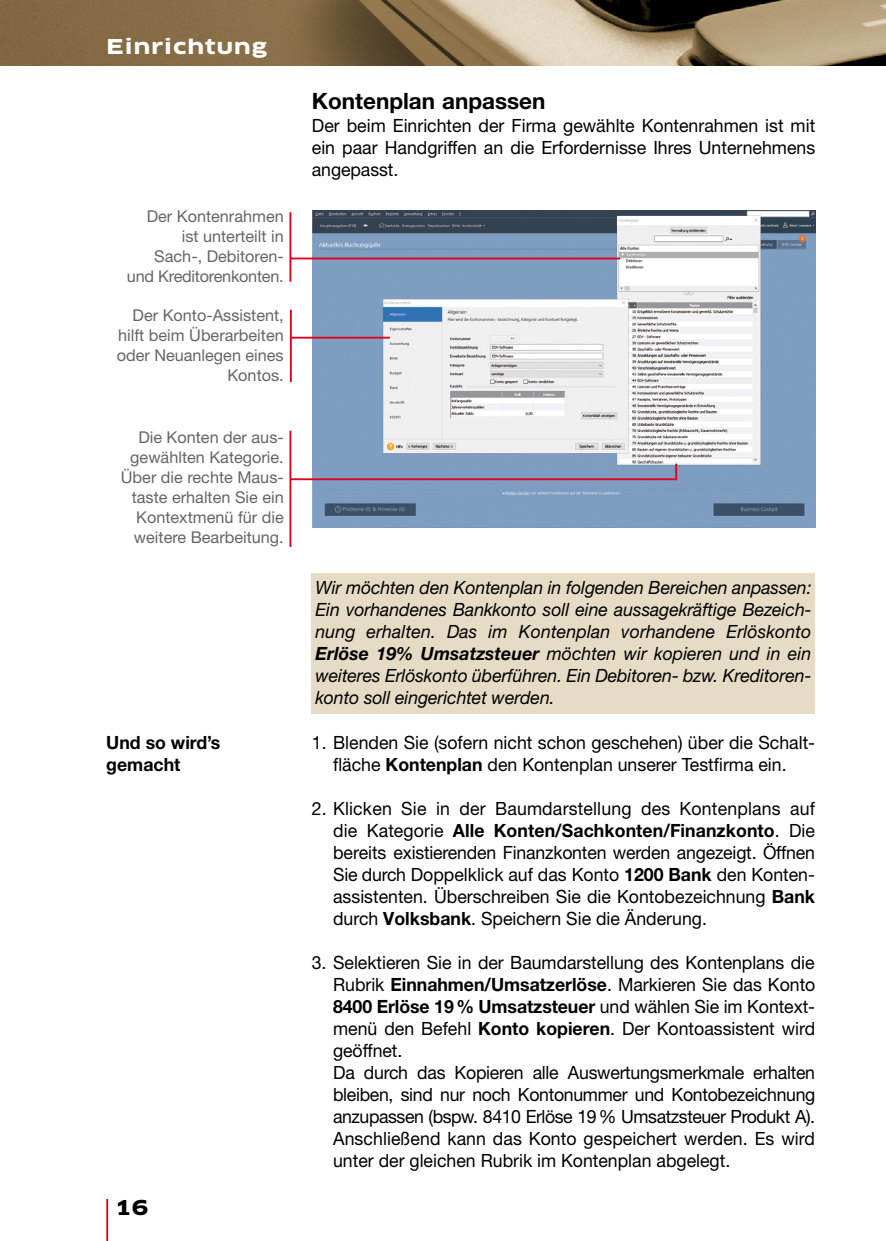
<style>
.page{position:relative;width:886px;height:1241px;background:#fff}
.page>*{position:absolute;margin:0;border:0;box-sizing:border-box;transform-origin:0 0}
.t1{font:700 22.5px "Helvetica Neue LT Std";color:#000}
.t2{font:700 20px "Clan Pro Extd";letter-spacing:.025em;color:#fff}
.t3{font:700 20px "Clan Pro Extd";color:#000}
.t4{font:18.25px/22px "Helvetica Neue LT Std";color:#000;text-align:justify}
.t5{font:italic 18.25px/22px "Helvetica Neue LT Std";letter-spacing:-.005em;color:#000;text-align:justify}
.t6{font:700 18.25px/22px "Helvetica Neue LT Std";color:#000}
.t7{font:16.25px/20px "Helvetica Neue LT Std";color:#646567;text-align:right}
.s1{font-weight:700}
</style>
<div class="page">
<hr style="left:106px;top:1198px;width:2px;height:42px;background:#e2001a">
<img style="left:0;top:0;width:886px;height:65px">
<div style="left:312px;top:573px;width:503px;height:140px;background:#e6dcc6"></div>
<img style="left:312px;top:210px;width:503px;height:318px">
<hr style="left:291px;top:478px;width:386px;height:2px;background:#e2001a">
<hr style="left:289px;top:212px;width:2px;height:70px;background:#e2001a">
<svg style="left:675px;top:463px;width:2px;height:16px"></svg>
<hr style="left:291px;top:257px;width:329px;height:2px;background:#e2001a">
<hr style="left:289px;top:431px;width:2px;height:116px;background:#e2001a">
<hr style="left:291px;top:337px;width:99px;height:1px;background:#e2001a">
<hr style="left:290px;top:309px;width:2px;height:73px;background:#e2001a">
<p class="t2" style="left:106px;top:34px;width:162px">Einrichtung</p>
<p class="t7" style="left:127px;top:205px;width:158px">Der Kontenrahmen ist unterteilt in<br>Sach-, Debitoren&shy;und Kreditorenkonten.</p>
<p class="t7" style="left:117px;top:305px;width:169px">Der Konto-Assistent, hilft beim Überarbeiten oder Neuanlegen eines<br>Kontos.</p>
<p class="t7" style="left:121px;top:426px;width:164px">Die Konten der aus&shy;gewählten Kategorie.<br>Über die rechte Maus&shy;taste erhalten Sie ein<br>Kontextmenü für die weitere Bearbeitung.</p>
<p class="t6" style="left:106px;top:730px;width:116px">Und so wird’s gemacht</p>
<p class="t3" style="left:114px;top:1194px;width:36px">16</p>
<p class="t1" style="left:312px;top:87px;width:235px">Kontenplan anpassen</p>
<p class="t4" style="left:312px;top:114px;width:505px">Der beim Einrichten der Firma gewählte Kontenrahmen ist mit ein paar Handgriffen an die Erfordernisse Ihres Unternehmens angepasst.</p>
<p class="t5" style="left:315px;top:576px;width:498px">Wir möchten den Kontenplan in folgenden Bereichen anpassen:<br>Ein vorhandenes Bankkonto soll eine aussagekräftige Bezeich&shy;nung erhalten. Das im Kontenplan vorhandene Erlöskonto <span class="s1">Erlöse 19% Umsatzsteuer</span> möchten wir kopieren und in ein weiteres Erlöskonto überführen. Ein Debitoren- bzw. Kreditoren&shy;konto soll eingerichtet werden.</p>
<p class="t4" style="left:312px;top:730px;width:505px;text-align:center">1. Blenden Sie (sofern nicht schon geschehen) über die Schalt&shy;fläche <span class="s1">Kontenplan</span> den Kontenplan unserer Testfirma ein.</p>
<p class="t4" style="left:333px;top:796px;width:483px;text-indent:-21px">2. Klicken Sie in der Baumdarstellung des Kontenplans auf die Kategorie <span class="s1">Alle Konten/Sachkonten/Finanzkonto</span>. Die bereits existierenden Finanzkonten werden angezeigt. Öffnen Sie durch Doppelklick auf das Konto <span class="s1">1200 Bank</span> den Konten&shy;assistenten. Überschreiben Sie die Kontobezeichnung <span class="s1">Bank </span>durch <span class="s1">Volksbank</span>. Speichern Sie die Änderung.</p>
<p class="t4" style="left:333px;top:950px;width:484px;text-align:left;text-indent:-21px">3. Selektieren Sie in der Baumdarstellung des Kontenplans die Rubrik <span class="s1">Einnahmen/Umsatzerlöse</span>. Markieren Sie das Konto <span class="s1">8400 Erlöse 19% Umsatzsteuer</span> und wählen Sie im Kontext&shy;menü den Befehl <span class="s1">Konto kopieren</span>. Der Kontoassistent wird geöffnet.<br>Da durch das Kopieren alle Auswertungsmerkmale erhalten bleiben, sind nur noch Kontonummer und Kontobezeichnung anzupassen (bspw. 8410 Erlöse 19% Umsatzsteuer Produkt A).<br>Anschließend kann das Konto gespeichert werden. Es wird unter der gleichen Rubrik im Kontenplan abgelegt.</p>
</div>
